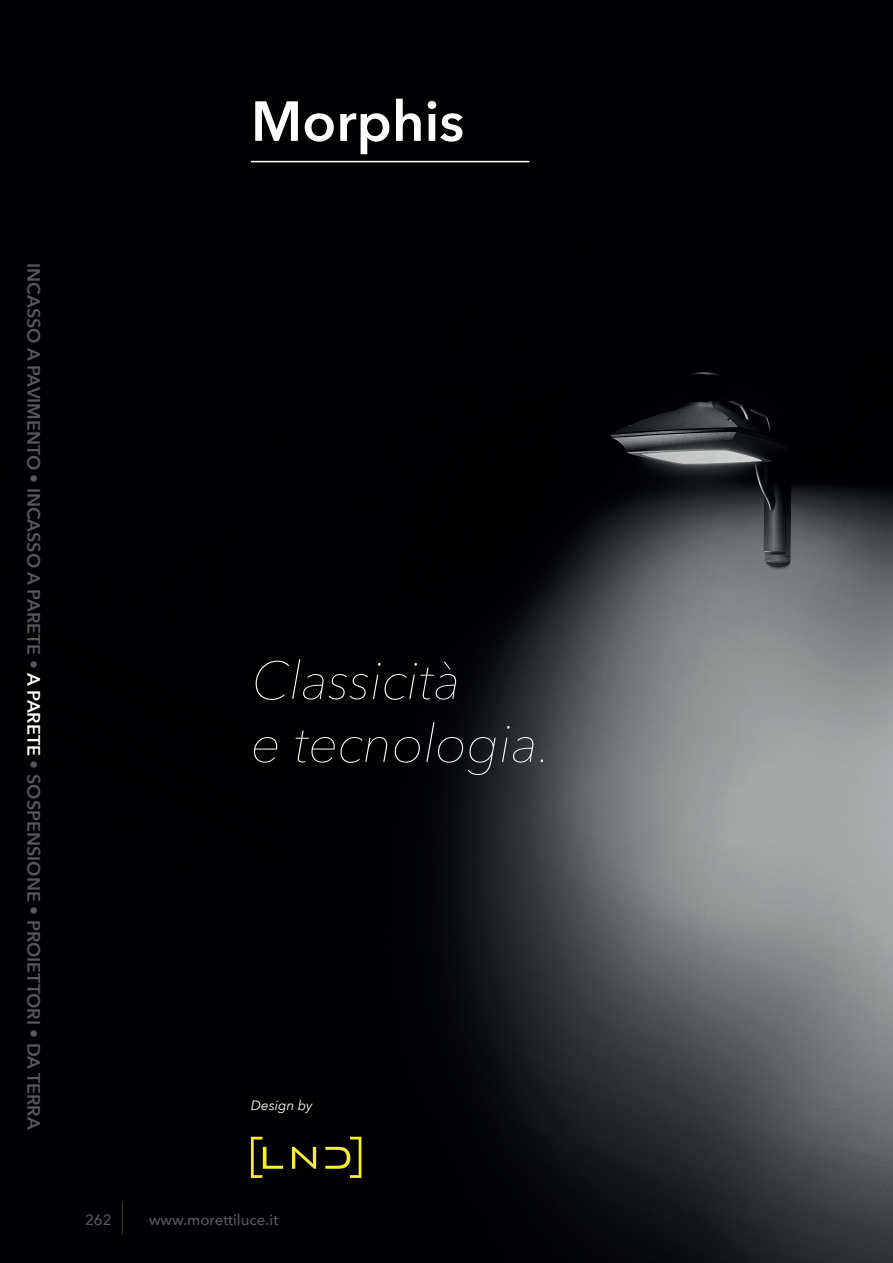
<style>
.page{position:relative;width:893px;height:1263px;background:#fff}
.page>*{position:absolute;margin:0;border:0;box-sizing:border-box;transform-origin:0 0}
.t1{font:600 55.8px "Avenir Next";color:#fff}
.t2{font:italic 200 52.5px/63px "Avenir Next";color:#fff}
.t3{font:600 18px "Avenir Next";color:#57585a}
.t4{font:500 15px "Avenir Next";color:#57585a}
.t5{font:italic 13.5px "Avenir Next";color:#fff}
.s1{color:#fff}
</style>
<div class="page">
<img style="left:0;top:0;width:893px;height:1263px">
<hr style="left:251px;top:161px;width:278px;height:1px;background:#fff">
<svg style="left:292px;top:1147px;width:24px;height:22px"></svg>
<svg style="left:251px;top:1137px;width:32px;height:41px"></svg>
<svg style="left:325px;top:1137px;width:36px;height:41px"></svg>
<hr style="left:122px;top:1202px;width:1px;height:33px;background:#3e3e3f">
<p class="t3" style="left:49px;top:263px;width:867px;rotate:90deg">INCASSO A PAVIMENTO • INCASSO A PARETE • <span class="s1">A PARETE</span> • SOSPENSIONE • PROIETTORI • DA TERRA</p>
<h1 class="t1" style="left:251px;top:74px;width:215px">Morphis</h1>
<h2 class="t2" style="left:251px;top:646px;width:301px">Classicità<br>e tecnologia.</h2>
<p class="t5" style="left:251px;top:1093px;width:63px">Design by</p>
<p class="t4" style="left:85px;top:1207px;width:28px">262</p>
<p class="t4" style="left:149px;top:1207px;width:131px">www.morettiluce.it</p>
</div>
